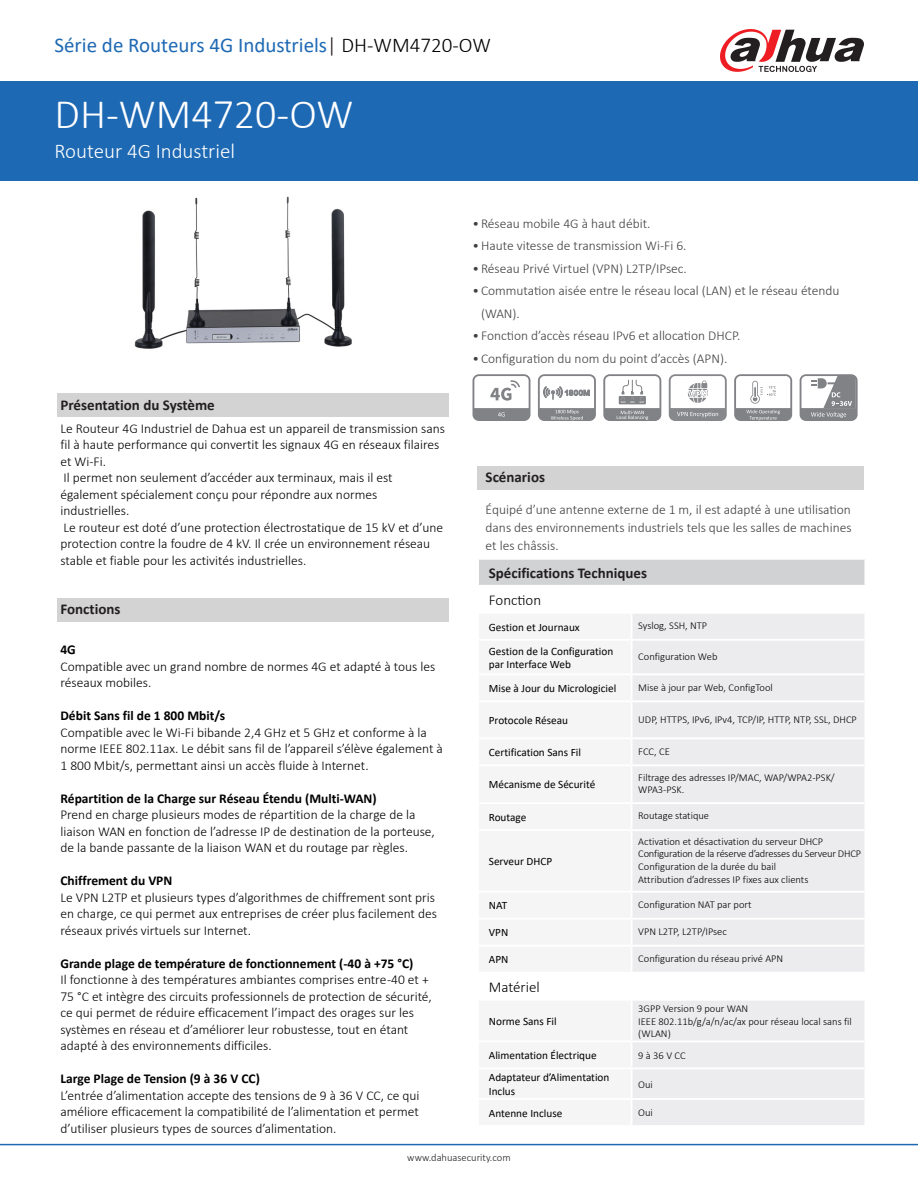
<style>
.page{position:relative;width:918px;height:1188px;background:#fff}
.page>*{position:absolute;margin:0;border:0;box-sizing:border-box;transform-origin:0 0}
.t1{font:300 42px "Calibri";color:#fff}
.t2{font:21px "Calibri";color:#1e69b4}
.t3{font:300 21px "Calibri";color:#fff}
.t4{font:700 15px "Calibri";color:#231f20}
.段落标题{font:300 15px "Calibri";color:#000}
.t5{font:300 13.5px/16.5px "Calibri";color:#000}
.t6{font:300 13.5px/22.5px "Calibri";color:#413f41}
.t7{font:700 13.5px "Calibri";color:#000}
.t8{font:300 13.5px/18px "Calibri";color:#3e3e3f;text-align:justify}
.表格内标题{font:11.25px/13.5px "Calibri";color:#000}
.表格正文{font:300 10.5px/12.6px "Calibri";color:#000}
.表格正文-2{font:300 10.5px "Calibri";letter-spacing:-.02em;color:#000}
.t9{font:300 10.5px "Calibri";color:#231f20}
.s1{font-weight:300;color:#1b1513}
.s2{font-weight:300;color:#000}
</style>
<div class="page">
<div style="left:0;top:81px;width:918px;height:100px;background:#1e69b4"></div>
<hr style="left:0;top:1144px;width:918px;height:1px;background:#1e69b4">
<svg style="left:720px;top:29px;width:144px;height:43px"></svg>
<img style="left:134px;top:196px;width:218px;height:153px">
<div style="left:57px;top:393px;width:392px;height:24px;background:#d2d3d2"></div>
<div style="left:57px;top:598px;width:392px;height:23px;background:#d2d3d2"></div>
<div style="left:477px;top:466px;width:387px;height:23px;background:#d2d3d2"></div>
<div style="left:478px;top:559px;width:387px;height:27px;background:#d1d2d4"></div>
<div style="left:632px;top:614px;width:232px;height:277px;background:#ececee"></div>
<hr style="left:864px;top:560px;width:2px;height:25px;background:#fff">
<hr style="left:477px;top:558px;width:155px;height:2px;background:#fff">
<hr style="left:632px;top:558px;width:234px;height:2px;background:#fff">
<hr style="left:477px;top:585px;width:155px;height:2px;background:#fff">
<hr style="left:632px;top:585px;width:234px;height:2px;background:#fff">
<hr style="left:632px;top:639px;width:234px;height:2px;background:#fff">
<hr style="left:632px;top:673px;width:234px;height:2px;background:#fff">
<hr style="left:632px;top:700px;width:234px;height:2px;background:#fff">
<hr style="left:632px;top:737px;width:234px;height:2px;background:#fff">
<hr style="left:632px;top:764px;width:234px;height:2px;background:#fff">
<hr style="left:632px;top:802px;width:234px;height:2px;background:#fff">
<hr style="left:632px;top:829px;width:234px;height:2px;background:#fff">
<hr style="left:477px;top:560px;width:2px;height:25px;background:#fff">
<div style="left:633px;top:893px;width:231px;height:79px;background:#ececee"></div>
<div style="left:633px;top:1001px;width:231px;height:124px;background:#ececee"></div>
<svg style="left:538px;top:374px;width:58px;height:47px"></svg>
<svg style="left:472px;top:374px;width:58px;height:47px"></svg>
<svg style="left:603px;top:374px;width:58px;height:47px"></svg>
<svg style="left:669px;top:374px;width:58px;height:47px"></svg>
<svg style="left:734px;top:374px;width:58px;height:47px"></svg>
<svg style="left:800px;top:374px;width:58px;height:47px"></svg>
<p class="t2" style="left:55px;top:31px;width:438px">Série de Routeurs 4G Industriels<span class="s1">|</span> <span class="s2">DH-WM4720-OW</span></p>
<p class="t1" style="left:55px;top:88px;width:300px">DH-WM4720-OW</p>
<p class="t3" style="left:55px;top:138px;width:182px">Routeur 4G Industriel</p>
<h1 class="t4" style="left:60px;top:394px;width:156px">Présentation du Système</h1>
<p class="t5" style="left:60px;top:420px;width:386px">Le Routeur 4G Industriel de Dahua est un appareil de transmission sans fil à haute performance qui convertit les signaux 4G en réseaux filaires et Wi-Fi.</p>
<p class="t5" style="left:60px;top:469px;width:334px">Il permet non seulement d’accéder aux terminaux, mais il est également spécialement conçu pour répondre aux normes industrielles.</p>
<p class="t5" style="left:60px;top:519px;width:384px">Le routeur est doté d’une protection électrostatique de 15 kV et d’une protection contre la foudre de 4 kV. Il crée un environnement réseau stable et fiable pour les activités industrielles.</p>
<h1 class="t4" style="left:60px;top:599px;width:62px">Fonctions</h1>
<p class="t7" style="left:60px;top:640px;width:17px">4G</p>
<p class="t5" style="left:60px;top:658px;width:377px">Compatible avec un grand nombre de normes 4G et adapté à tous les réseaux mobiles.</p>
<p class="t7" style="left:60px;top:706px;width:166px">Débit Sans fil de 1 800 Mbit/s</p>
<p class="t5" style="left:60px;top:724px;width:384px">Compatible avec le Wi-Fi bibande 2,4 GHz et 5 GHz et conforme à la norme IEEE 802.11ax. Le débit sans fil de l’appareil s’élève également à<br>1 800 Mbit/s, permettant ainsi un accès fluide à Internet.</p>
<p class="t7" style="left:60px;top:789px;width:318px">Répartition de la Charge sur Réseau Étendu (Multi-WAN)</p>
<p class="t5" style="left:60px;top:806px;width:376px">Prend en charge plusieurs modes de répartition de la charge de la liaison WAN en fonction de l’adresse IP de destination de la porteuse, de la bande passante de la liaison WAN et du routage par règles.</p>
<p class="t7" style="left:60px;top:871px;width:113px">Chiffrement du VPN</p>
<p class="t5" style="left:60px;top:889px;width:378px">Le VPN L2TP et plusieurs types d’algorithmes de chiffrement sont pris en charge, ce qui permet aux entreprises de créer plus facilement des réseaux privés virtuels sur Internet.</p>
<p class="t7" style="left:60px;top:954px;width:355px">Grande plage de température de fonctionnement (-40 à +75 °C)</p>
<p class="t5" style="left:60px;top:971px;width:373px">Il fonctionne à des températures ambiantes comprises entre -40 et + 75 °C et intègre des circuits professionnels de protection de sécurité, ce qui permet de réduire efficacement l’impact des orages sur les systèmes en réseau et d’améliorer leur robustesse, tout en étant adapté à des environnements difficiles.</p>
<p class="t7" style="left:60px;top:1069px;width:201px">Large Plage de Tension (9 à 36 V CC)</p>
<p class="t5" style="left:60px;top:1087px;width:361px;text-align:justify">L’entrée d’alimentation accepte des tensions de 9 à 36 V CC, ce qui améliore efficacement la compatibilité de l’alimentation et permet d’utiliser plusieurs types de sources d’alimentation.</p>
<p class="t6" style="left:472px;top:212px;width:179px">•Réseau mobile 4G à haut débit.</p>
<p class="t6" style="left:472px;top:234px;width:216px">•Haute vitesse de transmission Wi-Fi 6.</p>
<p class="t6" style="left:472px;top:257px;width:216px">•Réseau Privé Virtuel (VPN) L2TP/IPsec.</p>
<p class="t6" style="left:481px;top:279px;width:360px;text-indent:-9px">•Commutation aisée entre le réseau local (LAN) et le réseau étendu (WAN).</p>
<p class="t6" style="left:472px;top:324px;width:269px">• Fonction d’accès réseau IPv6 et allocation DHCP.</p>
<p class="t6" style="left:472px;top:347px;width:256px">•Configuration du nom du point d’accès (APN).</p>
<h1 class="t4" style="left:486px;top:467px;width:61px">Scénarios</h1>
<p class="t8" style="left:486px;top:501px;width:367px">Équipé d’une antenne externe de 1 m, il est adapté à une utilisation dans des environnements industriels tels que les salles de machines et les châssis.</p>
<p class="t4" style="left:489px;top:562px;width:160px">Spécifications Techniques</p>
<p class="段落标题" style="left:489px;top:591px;width:54px">Fonction</p>
<p class="表格内标题" style="left:489px;top:620px;width:92px">Gestion et Journaux</p>
<p class="表格正文" style="left:638px;top:619px;width:71px">Syslog, SSH, NTP</p>
<p class="表格内标题" style="left:489px;top:644px;width:126px">Gestion de la Configuration par Interface Web</p>
<p class="表格正文" style="left:638px;top:650px;width:81px">Configuration Web</p>
<p class="表格内标题" style="left:489px;top:681px;width:129px">Mise à Jour du Micrologiciel</p>
<p class="表格正文" style="left:638px;top:681px;width:136px">Mise à jour par Web, ConfigTool</p>
<p class="表格内标题" style="left:489px;top:713px;width:81px">Protocole Réseau</p>
<p class="表格正文" style="left:638px;top:713px;width:220px">UDP, HTTPS, IPv6, IPv4, TCP/IP, HTTP, NTP, SSL, DHCP</p>
<p class="表格内标题" style="left:489px;top:745px;width:94px">Certification Sans Fil</p>
<p class="表格正文" style="left:638px;top:745px;width:33px">FCC, CE</p>
<p class="表格内标题" style="left:489px;top:778px;width:108px">Mécanisme de Sécurité</p>
<p class="表格正文" style="left:638px;top:771px;width:198px">Filtrage des adresses IP/MAC, WAP/WPA2-PSK/<br>WPA3-PSK.</p>
<p class="表格内标题" style="left:489px;top:810px;width:39px">Routage</p>
<p class="表格正文" style="left:638px;top:809px;width:72px">Routage statique</p>
<p class="表格内标题" style="left:489px;top:854px;width:65px">Serveur DHCP</p>
<p class="表格正文" style="left:638px;top:835px;width:186px">Activation et désactivation du serveur DHCP</p>
<p class="表格正文-2" style="left:638px;top:847px;width:224px">Configuration de la réserve d’adresses du Serveur DHCP</p>
<p class="表格正文" style="left:638px;top:860px;width:139px">Configuration de la durée du bail</p>
<p class="表格正文" style="left:638px;top:873px;width:172px">Attribution d’adresses IP fixes aux clients</p>
<p class="表格内标题" style="left:489px;top:899px;width:20px">NAT</p>
<p class="表格正文" style="left:638px;top:898px;width:115px">Configuration NAT par port</p>
<p class="表格内标题" style="left:489px;top:926px;width:21px">VPN</p>
<p class="表格正文" style="left:638px;top:925px;width:90px">VPN L2TP, L2TP/IPsec</p>
<p class="表格内标题" style="left:489px;top:953px;width:21px">APN</p>
<p class="表格正文" style="left:638px;top:952px;width:147px">Configuration du réseau privé APN</p>
<p class="段落标题" style="left:489px;top:978px;width:52px">Matériel</p>
<p class="表格内标题" style="left:489px;top:1014px;width:69px">Norme Sans Fil</p>
<p class="表格正文" style="left:638px;top:1002px;width:112px">3GPP Version 9 pour WAN</p>
<p class="表格正文" style="left:638px;top:1015px;width:215px">IEEE 802.11b/g/a/n/ac/ax pour réseau local sans fil (WLAN)</p>
<p class="表格内标题" style="left:489px;top:1048px;width:109px">Alimentation Électrique</p>
<p class="表格正文" style="left:638px;top:1049px;width:49px">9 à 36 V CC</p>
<p class="表格内标题" style="left:489px;top:1070px;width:122px">Adaptateur d’Alimentation<br>Inclus</p>
<p class="表格正文" style="left:638px;top:1078px;width:16px">Oui</p>
<p class="表格内标题" style="left:489px;top:1106px;width:75px">Antenne Incluse</p>
<p class="表格正文" style="left:638px;top:1107px;width:16px">Oui</p>
<p class="t9" style="left:407px;top:1151px;width:105px">www.dahuasecurity.com</p>
</div>
